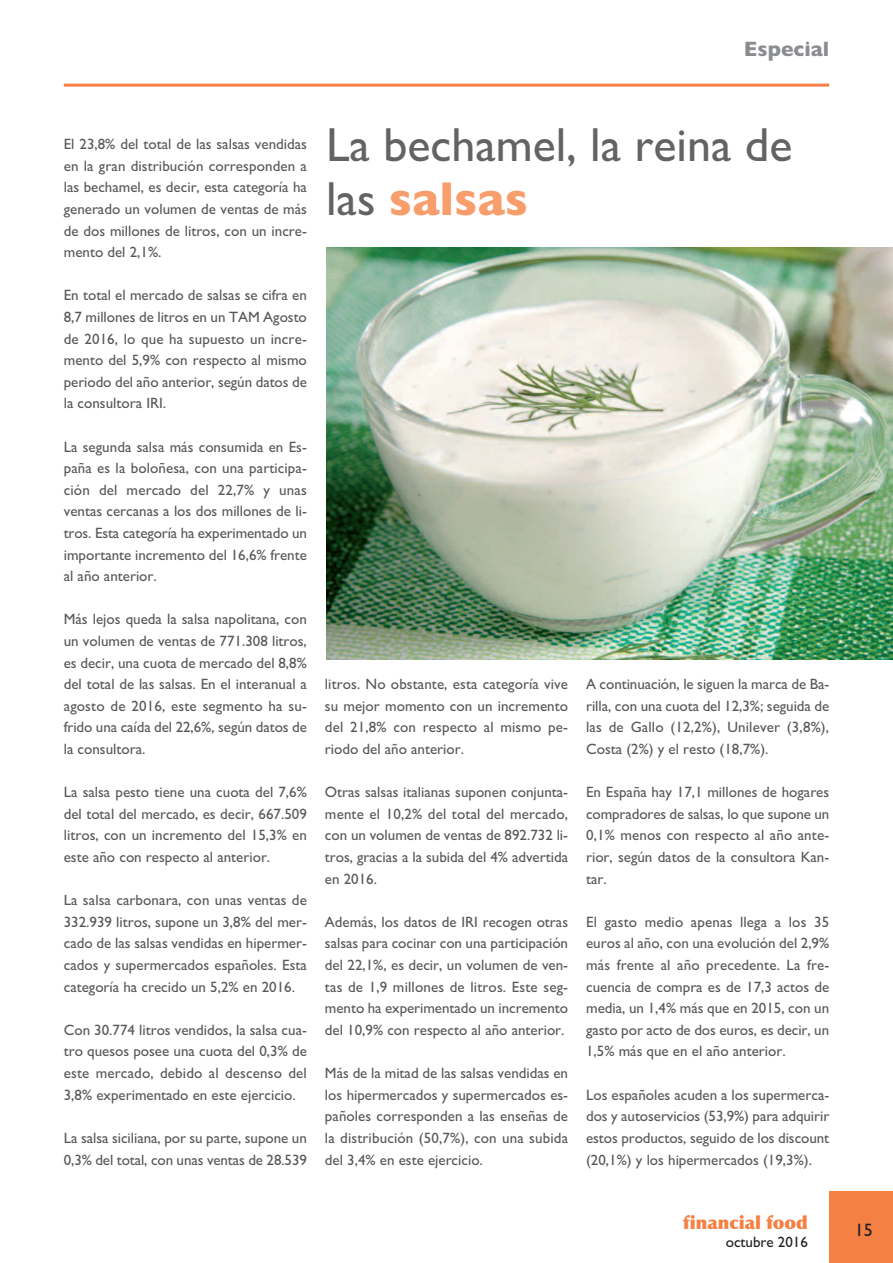
<style>
.page{position:relative;width:893px;height:1263px;background:#fff}
.page>*{position:absolute;margin:0;border:0;box-sizing:border-box;transform-origin:0 0}
.t1{font:48px/54px "Gill Sans";color:#636366}
.t2{font:700 21px "Gill Sans";color:#8a8c8f}
.t3{font:900 18px "Optima";color:#f48044}
.t4{font:18px "Gill Sans";color:#231f20}
.t5{font:15px/21.6px "Gill Sans";color:#57585a;text-align:justify}
.t6{font:15px "Gill Sans";color:#231f20}
.s1{font-weight:700;color:#f89d6c}
</style>
<div class="page">
<hr style="left:64px;top:84px;width:765px;height:3px;background:#f48044">
<div style="left:829px;top:1191px;width:64px;height:72px;background:#f48044"></div>
<img style="left:326px;top:247px;width:567px;height:412px">
<h2 class="t2" style="left:744px;top:36px;width:87px">Especial</h2>
<p class="t5" style="left:64px;top:133px;width:245px">El 23,8% del total de las salsas vendidas en la gran distribución corresponden a las bechamel, es decir, esta categoría ha generado un volumen de ventas de más de dos millones de litros, con un incre&shy;mento del 2,1%.</p>
<p class="t5" style="left:64px;top:284px;width:245px">En total el mercado de salsas se cifra en 8,7 millones de litros en un TAM Agosto de 2016, lo que ha supuesto un incre&shy;mento del 5,9% con respecto al mismo periodo del año anterior, según datos de la consultora IRI.</p>
<p class="t5" style="left:64px;top:436px;width:245px">La segunda salsa más consumida en Es&shy;paña es la boloñesa, con una participa&shy;ción del mercado del 22,7% y unas ventas cercanas a los dos millones de li&shy;tros. Esta categoría ha experimentado un importante incremento del 16,6% frente al año anterior.</p>
<p class="t5" style="left:64px;top:608px;width:245px">Más lejos queda la salsa napolitana, con un volumen de ventas de 771.308 litros, es decir, una cuota de mercado del 8,8% del total de las salsas. En el interanual a agosto de 2016, este segmento ha su&shy;frido una caída del 22,6%, según datos de la consultora.</p>
<p class="t5" style="left:64px;top:781px;width:245px">La salsa pesto tiene una cuota del 7,6% del total del mercado, es decir, 667.509 litros, con un incremento del 15,3% en este año con respecto al anterior.</p>
<p class="t5" style="left:64px;top:889px;width:245px">La salsa carbonara, con unas ventas de 332.939 litros, supone un 3,8% del mer&shy;cado de las salsas vendidas en hipermer&shy;cados y supermercados españoles. Esta categoría ha crecido un 5,2% en 2016.</p>
<p class="t5" style="left:64px;top:1019px;width:245px">Con 30.774 litros vendidos, la salsa cua&shy;tro quesos posee una cuota del 0,3% de este mercado, debido al descenso del 3,8% experimentado en este ejercicio.</p>
<p class="t5" style="left:64px;top:1127px;width:245px">La salsa siciliana, por su parte, supone un<br>0,3% del total, con unas ventas de 28.539</p>
<h1 class="t1" style="left:326px;top:117px;width:468px">La bechamel, la reina de las <span class="s1">salsas</span></h1>
<p class="t5" style="left:325px;top:673px;width:245px">litros. No obstante, esta categoría vive su mejor momento con un incremento del 21,8% con respecto al mismo pe&shy;riodo del año anterior.</p>
<p class="t5" style="left:325px;top:781px;width:245px">Otras salsas italianas suponen conjunta&shy;mente el 10,2% del total del mercado, con un volumen de ventas de 892.732 li&shy;tros, gracias a la subida del 4% advertida en 2016.</p>
<p class="t5" style="left:325px;top:911px;width:245px">Además, los datos de IRI recogen otras salsas para cocinar con una participación del 22,1%, es decir, un volumen de ven&shy;tas de 1,9 millones de litros. Este seg&shy;mento ha experimentado un incremento del 10,9% con respecto al año anterior.</p>
<p class="t5" style="left:325px;top:1062px;width:245px">Más de la mitad de las salsas vendidas en los hipermercados y supermercados es&shy;pañoles corresponden a las enseñas de la distribución (50,7%), con una subida del 3,4% en este ejercicio.</p>
<p class="t5" style="left:586px;top:673px;width:245px">A continuación, le siguen la marca de Ba&shy;rilla, con una cuota del 12,3%; seguida de las de Gallo (12,2%), Unilever (3,8%), Costa (2%) y el resto (18,7%).</p>
<p class="t5" style="left:586px;top:781px;width:245px">En España hay 17,1 millones de hogares compradores de salsas, lo que supone un 0,1% menos con respecto al año ante&shy;rior, según datos de la consultora Kan&shy;tar.</p>
<p class="t5" style="left:586px;top:911px;width:245px">El gasto medio apenas llega a los 35 euros al año, con una evolución del 2,9% más frente al año precedente. La fre&shy;cuencia de compra es de 17,3 actos de media, un 1,4% más que en 2015, con un gasto por acto de dos euros, es decir, un 1,5% más que en el año anterior.</p>
<p class="t5" style="left:586px;top:1084px;width:245px">Los españoles acuden a los supermerca&shy;dos y autoservicios (53,9%) para adquirir estos productos, seguido de los discount (20,1%) y los hipermercados (19,3%).</p>
<p class="t3" style="left:683px;top:1211px;width:126px">financial food</p>
<p class="t6" style="left:726px;top:1233px;width:84px">octubre 2016</p>
<p class="t4" style="left:855px;top:1219px;width:19px">15</p>
</div>
